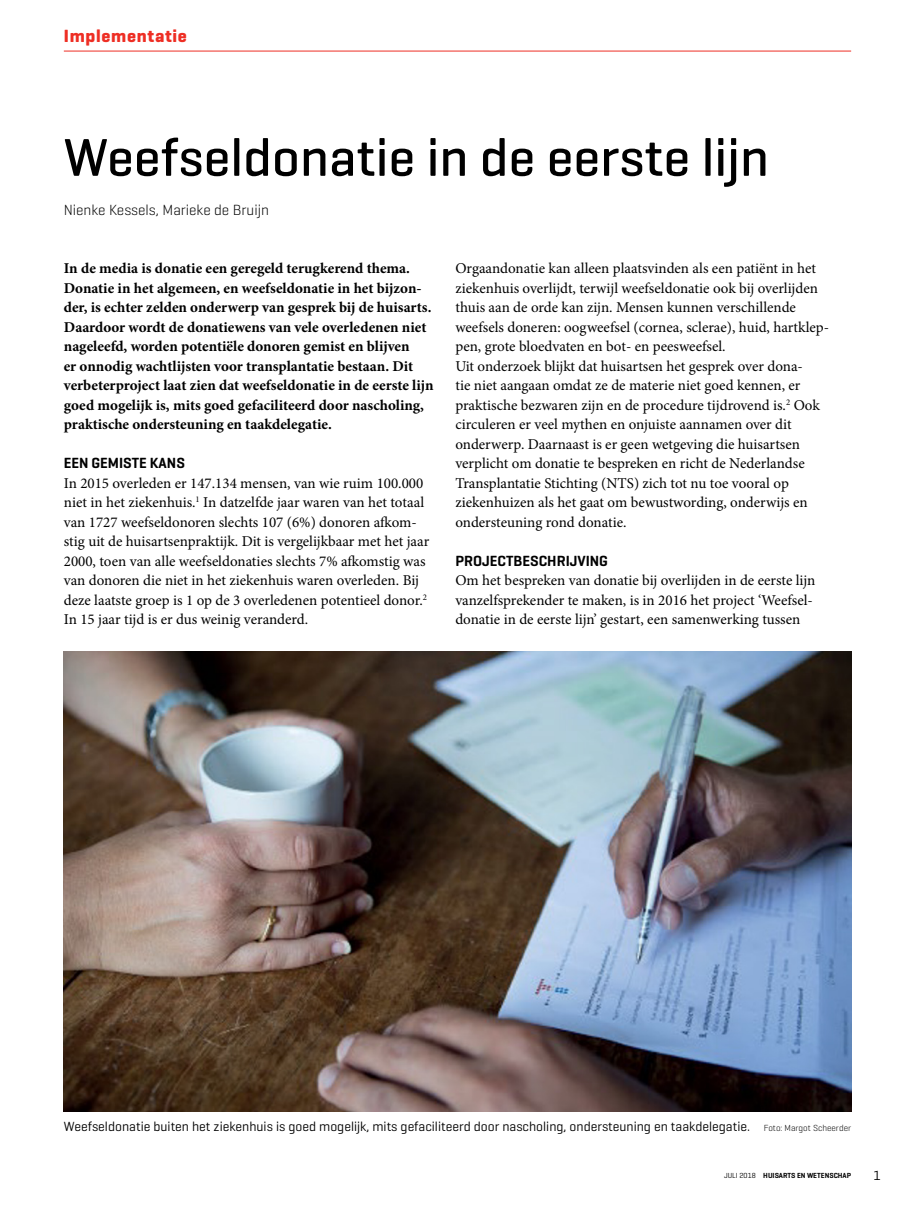
<style>
.page{position:relative;width:915px;height:1212px;background:#fff}
.page>*{position:absolute;margin:0;border:0;box-sizing:border-box;transform-origin:0 0}
.Title_artikelkop{font:500 54px "Pccbjw Rvdyqw Gwsvjw Ljkwwv Geogrotesque";color:#000}
.Category_rubriekkop{font:700 18px "Pcqhhf Mkqjhs Mldkvb Cgdkms Geogrotesque";letter-spacing:.04em;color:#ee2e24}
.Para_broodtekst{font:15px/19.5px "Rkjfyr Kllhvy Scybwl Dpywnh Minion Pro";color:#000}
.Para_intro{font:700 15px/19.5px "Pjgrnc Wqcwbm Frrnlp Bfqjqs Minion Pro";color:#000}
.SectionHeading_1_tus{font:600 15px "Qgwtgw Vxbwyf Ksqxkd Ldbxxc Geogrotesque";color:#000}
.Author_auteur{font:300 15px "Pjjpxk Hfqgqd Flhmps Cggjtx Geogrotesque";color:#000}
.Image_Caption_figuur{font:13.5px "Nfhykl Nldsmq Msgjqj Lbpmpl Geogrotesque";color:#000}
.NoXML_paginacijfer_R{font:13.5px "Nfhykl Nldsmq Msgjqj Lbpmpl Geogrotesque";color:#000}
.Dateline_voetregel_R{font:600 7.5px "Qgwtgw Vxbwyf Ksqxkd Ldbxxc Geogrotesque";color:#000}
.s1{font-family:"Pjjpxk Hfqgqd Flhmps Cggjtx Geogrotesque";font-weight:300;font-size:9px}
.s2{font-family:"Nfhykl Nldsmq Msgjqj Lbpmpl Geogrotesque";font-weight:400}
</style>
<div class="page">
<hr style="left:64px;top:51px;width:786px;height:1px;background:#ee2e24">
<img style="left:64px;top:652px;width:786px;height:460px">
<p class="Category_rubriekkop" style="left:64px;top:25px;width:125px">Implementatie</p>
<p class="Title_artikelkop" style="left:64px;top:124px;width:706px">Weefseldonatie in de eerste lijn</p>
<p class="Author_auteur" style="left:64px;top:200px;width:206px">Nienke Kessels, Marieke de Bruijn</p>
<p class="Para_intro" style="left:64px;top:259px;width:371px">In de media is donatie een geregeld terugkerend thema.<br>Donatie in het algemeen, en weefseldonatie in het bijzon&shy;der, is echter zelden onderwerp van gesprek bij de huisarts.<br>Daardoor wordt de donatiewens van vele overledenen niet nageleefd, worden potentiële donoren gemist en blijven<br>er onnodig wachtlijsten voor transplantatie bestaan. Dit verbeterproject laat zien dat weefseldonatie in de eerste lijn goed mogelijk is, mits goed gefaciliteerd door nascholing, praktische ondersteuning en taakdelegatie.</p>
<p class="SectionHeading_1_tus" style="left:64px;top:454px;width:122px">EEN GEMISTE KANS</p>
<p class="Para_broodtekst" style="left:64px;top:473px;width:367px">In 2015 overleden er 147.134 mensen, van wie ruim 100.000 niet in het ziekenhuis.<sup>1</sup> In datzelfde jaar waren van het totaal van 1727 weefseldonoren slechts 107 (6%) donoren afkom&shy;stig uit de huisartsenpraktijk. Dit is vergelijkbaar met het jaar 2000, toen van alle weefseldonaties slechts 7% afkomstig was van donoren die niet in het ziekenhuis waren overleden. Bij deze laatste groep is 1 op de 3 overledenen potentieel donor.<sup>2<br></sup>In 15 jaar tijd is er dus weinig veranderd.</p>
<p class="Para_broodtekst" style="left:455px;top:259px;width:375px">Orgaandonatie kan alleen plaatsvinden als een patiënt in het ziekenhuis overlijdt, terwijl weefseldonatie ook bij overlijden thuis aan de orde kan zijn. Mensen kunnen verschillende weefsels doneren: oogweefsel (cornea, sclerae), huid, hartklep&shy;pen, grote bloedvaten en bot- en peesweefsel.</p>
<p class="Para_broodtekst" style="left:455px;top:356px;width:366px">Uit onderzoek blijkt dat huisartsen het gesprek over dona&shy;tie niet aangaan omdat ze de materie niet goed kennen, er praktische bezwaren zijn en de procedure tijdrovend is.<sup>2</sup> Ook circuleren er veel mythen en onjuiste aannamen over dit onderwerp. Daarnaast is er geen wetgeving die huisartsen verplicht om donatie te bespreken en richt de Nederlandse Transplantatie Stichting (NTS) zich tot nu toe vooral op ziekenhuizen als het gaat om bewustwording, onderwijs en ondersteuning rond donatie.</p>
<p class="SectionHeading_1_tus" style="left:455px;top:551px;width:154px">PROJECTBESCHRIJVING</p>
<p class="Para_broodtekst" style="left:455px;top:571px;width:361px">Om het bespreken van donatie bij overlijden in de eerste lijn vanzelfsprekender te maken, is in 2016 het project ‘Weefsel&shy;donatie in de eerste lijn’ gestart, een samenwerking tussen</p>
<p class="Image_Caption_figuur" style="left:64px;top:1118px;width:788px">Weefseldonatie buiten het ziekenhuis is goed mogelijk, mits gefaciliteerd door nascholing, ondersteuning en taakdelegatie. <span class="s1">Foto: Margot Scheerder</span></p>
<p class="Dateline_voetregel_R" style="left:723px;top:1171px;width:129px"><span class="s2">JULI 2018</span> HUISARTS EN WETENSCHAP</p>
<p class="NoXML_paginacijfer_R" style="left:873px;top:1166px;width:9px">1</p>
</div>
